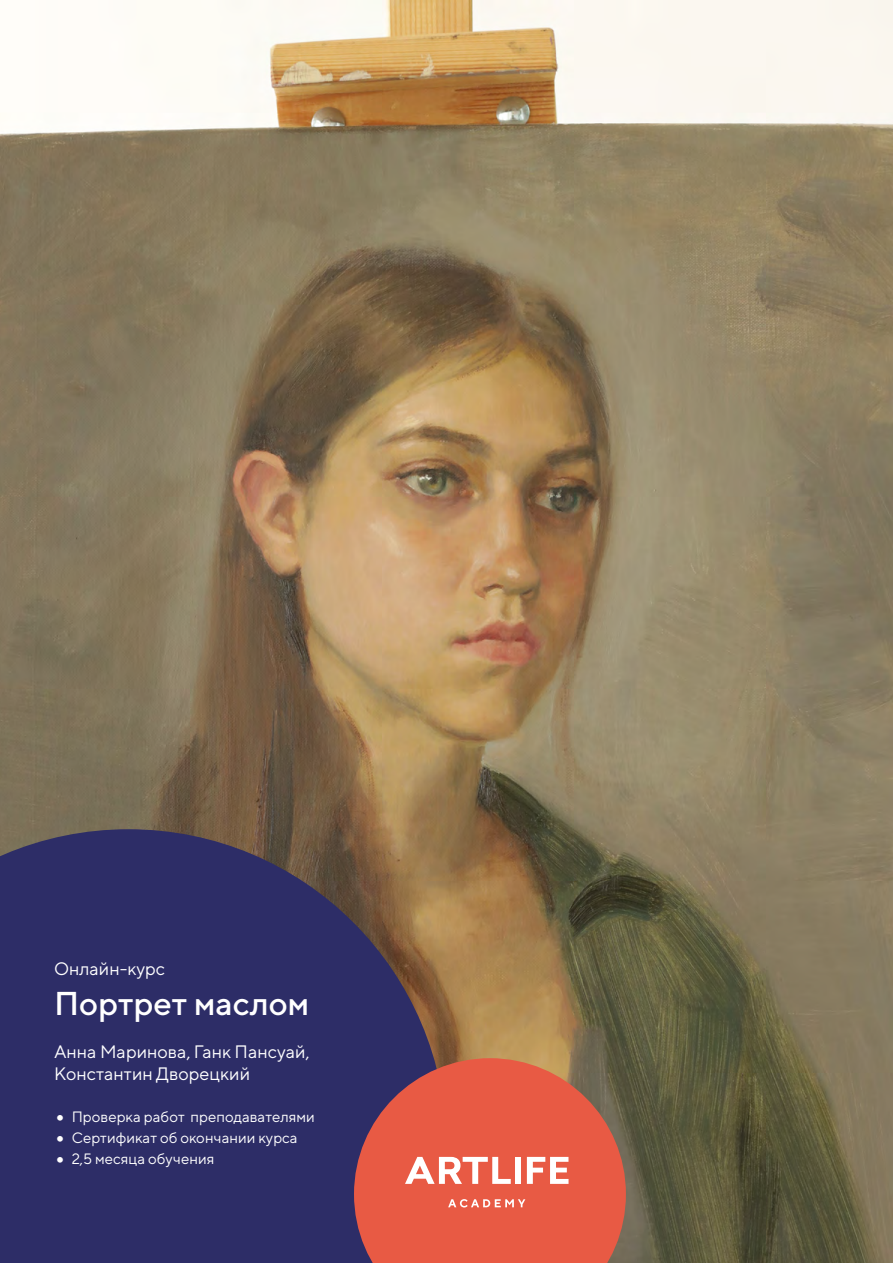
<style>
.page{position:relative;width:893px;height:1263px;background:#fff}
.page>*{position:absolute;margin:0;border:0;box-sizing:border-box;transform-origin:0 0}
.t1{font:500 33px "TT Norms";color:#fff}
.t2{font:18px/21.6px "TT Norms";color:#fff}
.t3{font:15px "TT Norms";color:#fff}
.s1{font-size:30px}
</style>
<div class="page">
<img style="left:0;top:0;width:893px;height:1263px">
<svg style="left:0;top:829px;width:446px;height:434px;background:#373462"></svg>
<svg style="left:354px;top:1058px;width:272px;height:205px;background:#ce5848"></svg>
<svg style="left:448px;top:1199px;width:77px;height:8px"></svg>
<svg style="left:405px;top:1157px;width:106px;height:27px"></svg>
<div style="left:515px;top:1157px;width:6px;height:27px;background:#fff"></div>
<svg style="left:527px;top:1157px;width:41px;height:27px"></svg>
<p class="t2" style="left:54px;top:958px;width:113px">Онлайн-курс</p>
<h1 class="t1" style="left:54px;top:983px;width:257px">Портрет маслом</h1>
<p class="t2" style="left:54px;top:1040px;width:257px">Анна Маринова, Ганк Пансуай,<br>Константин Дворецкий</p>
<p class="t3" style="left:54px;top:1108px;width:262px"><span class="s1">•</span> Проверка работ преподавателями</p>
<p class="t3" style="left:54px;top:1129px;width:245px"><span class="s1">•</span> Сертификат об окончании курса</p>
<p class="t3" style="left:54px;top:1150px;width:162px"><span class="s1">•</span> 2,5 месяца обучения</p>
</div>
